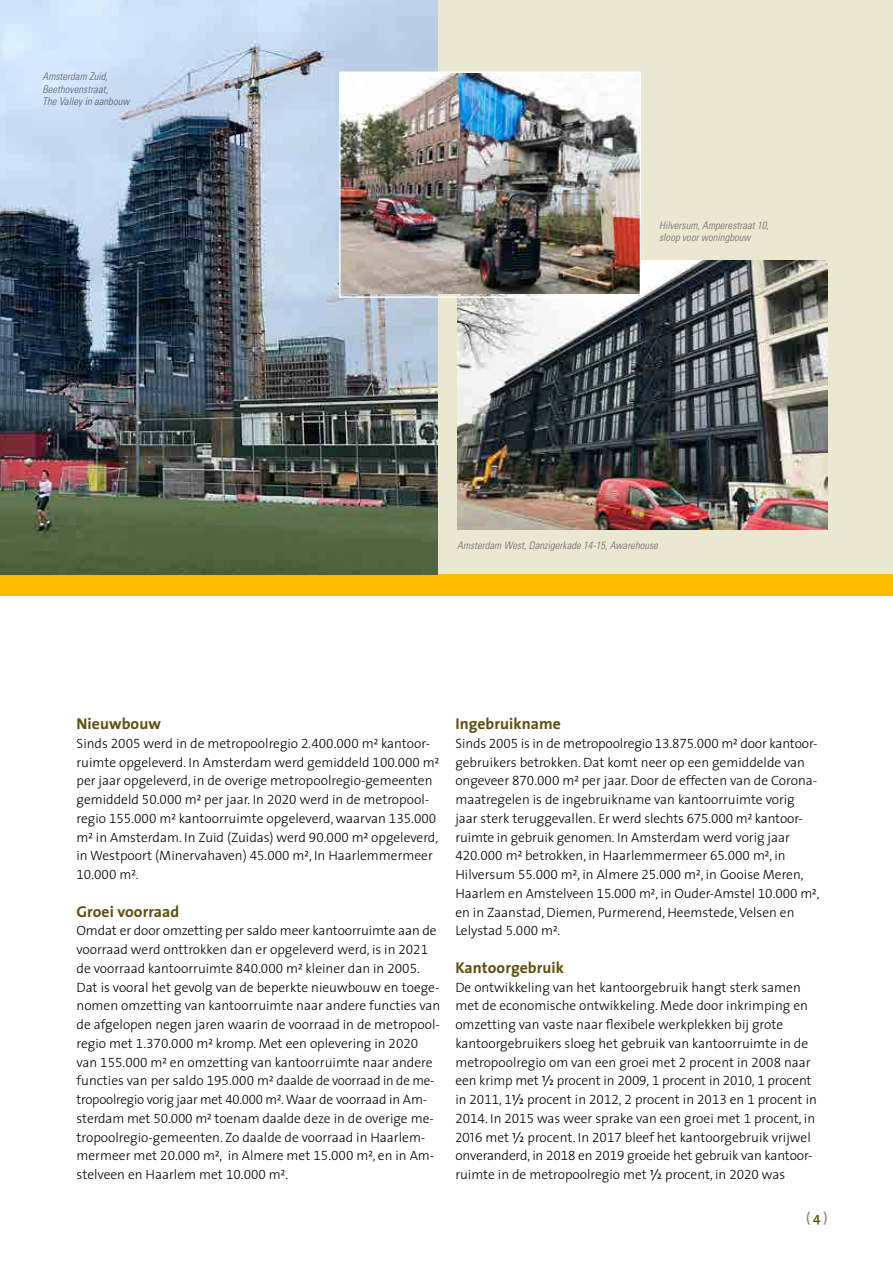
<style>
.page{position:relative;width:893px;height:1263px;background:#fff}
.page>*{position:absolute;margin:0;border:0;box-sizing:border-box;transform-origin:0 0}
.t1{font:700 15.75px "The Sans";letter-spacing:.005em;color:#5f4f0d}
.t2{font:300 13.5px/18.8px "The Sans";color:#000}
.t3{font:13.5px "The Sans Light Expert";color:#000}
.t4{font:600 13.5px "The Sans";color:#968349}
.t5{font:italic 300 condensed 10.5px/12.8px "Univers";letter-spacing:.005em;color:#6d6966}
.s1{font-family:"The Sans Light Expert";font-weight:400}
.s2{font-family:"The Sans";font-weight:300}
.s3{font-family:"The Sans Semi Light Expert";font-weight:400}
.s4{font-family:"The Sans Light Caps";font-weight:400}
.s5{color:#5f4f0d}
</style>
<div class="page">
<div style="left:0;top:0;width:893px;height:590px;background:#ebe8d2"></div>
<div style="left:0;top:574px;width:893px;height:21px;background:#fcbd00"></div>
<img style="left:0;top:0;width:438px;height:574px">
<img style="left:457px;top:260px;width:371px;height:270px">
<img style="left:341px;top:74px;width:298px;height:220px">
<div style="left:339px;top:72px;width:302px;height:226px;border:1px solid #fff"></div>
<p class="t5" style="left:43px;top:70px;width:88px">Amsterdam Zuid,<br>Beethovenstraat,<br>The Valley in aanbouw</p>
<p class="t5" style="left:659px;top:219px;width:111px">Hilversum, Amperestraat 10, sloop voor woningbouw</p>
<p class="t5" style="left:457px;top:539px;width:202px">Amsterdam West, Danzigerkade 14-15, Awarehouse</p>
<p class="t1" style="left:77px;top:710px;width:86px">Nieuwbouw</p>
<p class="t2" style="left:77px;top:733px;width:364px">Sinds <span class="s1">2005</span> werd in de metropoolregio <span class="s1">2.400.000</span> m<span class="s1">C</span> kantoor&shy;ruimte opgeleverd. In Amsterdam werd gemiddeld <span class="s1">100.000</span> m<span class="s1">C </span>per jaar opgeleverd, in de overige metropoolregio-gemeenten gemiddeld <span class="s1">50.000</span> m<span class="s1">C</span> per jaar. In <span class="s1">2020</span> werd in de metropool&shy;regio <span class="s1">155.000</span> m<span class="s1">C</span> kantoorruimte opgeleverd, waarvan <span class="s1">135.000 </span>m<span class="s1">C</span> in Amsterdam. In Zuid (Zuidas) werd <span class="s1">90.000</span> m<span class="s1">C</span> opgeleverd, in Westpoort (Minervahaven) <span class="s1">45.000</span> m<span class="s1">C</span>, In Haarlemmermeer</p>
<p class="t3" style="left:77px;top:863px;width:64px">10.000 <span class="s2">m</span>C<span class="s2">.</span></p>
<p class="t1" style="left:77px;top:898px;width:104px">Groei voorraad</p>
<p class="t2" style="left:77px;top:921px;width:365px">Omdat er door omzetting per saldo meer kantoorruimte aan de voorraad werd onttrokken dan er opgeleverd werd, is in <span class="s1">2021 </span>de voorraad kantoorruimte <span class="s1">840.000</span> m<span class="s1">C</span> kleiner dan in <span class="s1">2005</span>.<br>Dat is vooral het gevolg van de beperkte nieuwbouw en toege&shy;nomen omzetting van kantoorruimte naar andere functies van de afgelopen negen jaren waarin de voorraad in de metropool&shy;regio met <span class="s1">1.370.000</span> m<span class="s1">C</span> kromp. Met een oplevering in <span class="s1">2020 </span>van <span class="s1">155.000</span> m<span class="s1">C</span> en omzetting van kantoorruimte naar andere functies van per saldo <span class="s1">195.000</span> m<span class="s1">C</span> daalde de voorraad in de me&shy;tropoolregio vorig jaar met <span class="s1">40.000</span> m<span class="s1">C</span>. Waar de voorraad in Am&shy;sterdam met <span class="s1">50.000</span> m<span class="s1">C</span> toenam daalde deze in de overige me&shy;tropoolregio-gemeenten. Zo daalde de voorraad in Haarlem&shy;mermeer met <span class="s1">20.000</span> m<span class="s1">C</span>, in Almere met <span class="s1">15.000</span> m<span class="s1">C</span>, en in Am&shy;stelveen en Haarlem met <span class="s1">10.000</span> m<span class="s1">C</span>.</p>
<p class="t1" style="left:455px;top:710px;width:107px">Ingebruikname</p>
<p class="t2" style="left:455px;top:733px;width:366px">Sinds <span class="s1">2005</span> is in de metropoolregio <span class="s1">13.875.000</span> m<span class="s1">C</span> door kantoor&shy;gebruikers betrokken. Dat komt neer op een gemiddelde van ongeveer <span class="s1">870.000</span> m<span class="s1">C</span> per jaar. Door de effecten van de Corona&shy;maatregelen is de ingebruikname van kantoorruimte vorig jaar sterk teruggevallen. Er werd slechts <span class="s1">675.000</span> m<span class="s1">C</span> kantoor&shy;ruimte in gebruik genomen. In Amsterdam werd vorig jaar <span class="s1">420.000</span> m<span class="s1">C</span> betrokken, in Haarlemmermeer <span class="s1">65.000</span> m<span class="s1">C</span>, in Hilversum <span class="s1">55.000</span> m<span class="s1">C</span>, in Almere <span class="s1">25.000</span> m<span class="s1">C</span>, in Gooise Meren, Haarlem en Amstelveen <span class="s1">15.000</span> m<span class="s1">C</span>, in Ouder-Amstel <span class="s1">10.000</span> m<span class="s1">C</span>, en in Zaanstad, Diemen, Purmerend, Heemstede, Velsen en Lelystad <span class="s1">5.000</span> m<span class="s1">C</span>.</p>
<p class="t1" style="left:455px;top:954px;width:110px">Kantoorgebruik</p>
<p class="t2" style="left:455px;top:977px;width:363px">De ontwikkeling van het kantoorgebruik hangt sterk samen met de economische ontwikkeling. Mede door inkrimping en omzetting van vaste naar flexibele werkplekken bij grote kantoorgebruikers sloeg het gebruik van kantoorruimte in de metropoolregio om van een groei met <span class="s1">2</span> procent in <span class="s1">2008</span> naar een krimp met <span class="s3">V</span> procent in <span class="s1">2009, 1</span> procent in <span class="s1">2010, 1</span> procent in <span class="s1">2011</span>, <span class="s1">1</span><span class="s3">V</span> procent in <span class="s1">2012, 2</span> procent in <span class="s1">2013</span> en <span class="s1">1</span> procent in <span class="s1">2014</span>. In <span class="s1">2015</span> was weer sprake van een groei met <span class="s1">1</span> procent, in <span class="s4">2016</span> met <span class="s3">V</span> procent. In <span class="s1">2017</span> bleef het kantoorgebruik vrijwel onveranderd, in <span class="s1">2018</span> en <span class="s1">2019</span> groeide het gebruik van kantoor&shy;ruimte in de metropoolregio met <span class="s3">V</span> procent, in <span class="s1">2020</span> was</p>
<p class="t4" style="left:806px;top:1206px;width:23px">(<span class="s5">4</span>)</p>
</div>
